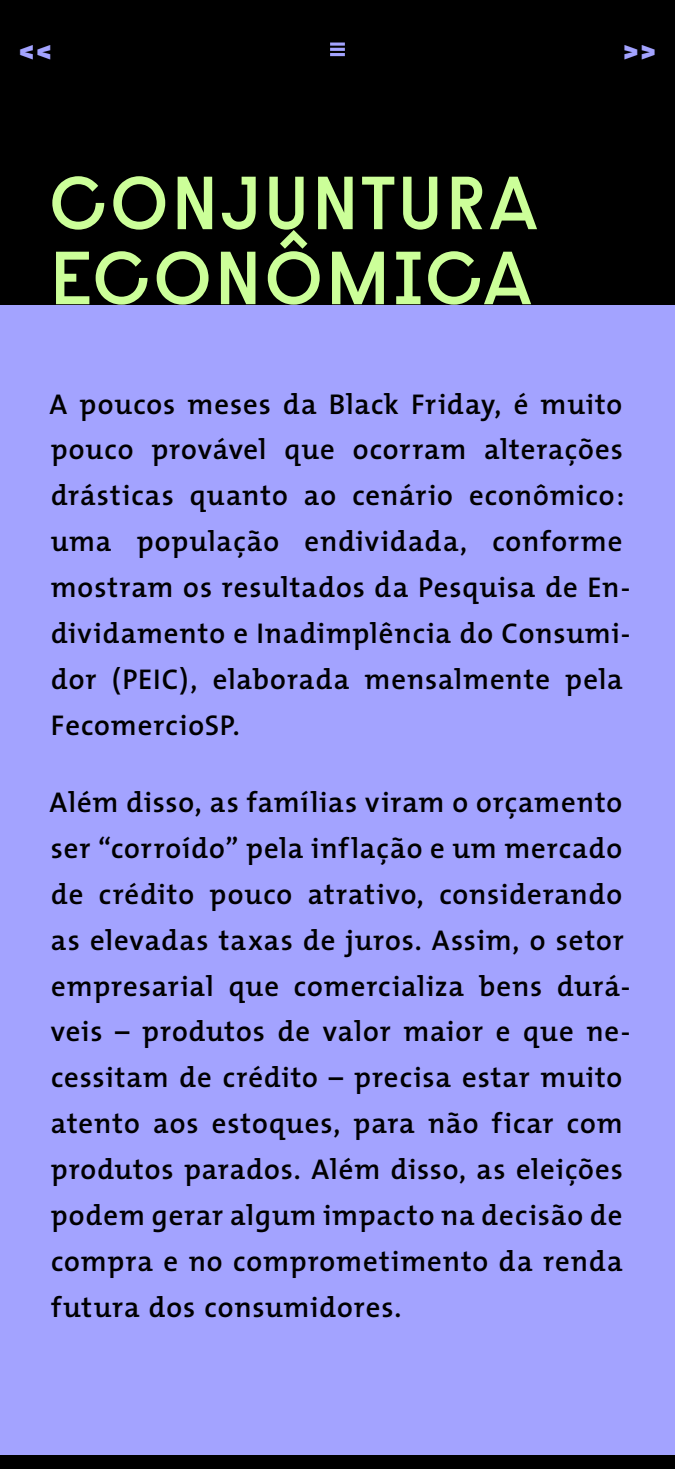
<style>
.page{position:relative;width:675px;height:1469px;background:#fff}
.page>*{position:absolute;margin:0;border:0;box-sizing:border-box;transform-origin:0 0}
.t1{font:600 75px/75px "Raisonne";letter-spacing:.035em;color:#cf9}
.t2{font:600 28.75px/45.9px "The Mix";letter-spacing:.03em;color:#000}
.t3{font:900 25px "Gotham";color:#a3a3ff}
</style>
<div class="page">
<div style="left:0;top:260px;width:675px;height:1209px;background:#a3a3ff"></div>
<div style="left:0;top:0;width:675px;height:304px;background:#000"></div>
<svg style="left:332px;top:43px;width:11px;height:13px"></svg>
<div style="left:0;top:1455px;width:675px;height:14px;background:#000"></div>
<p class="t3" style="left:19px;top:34px;width:35px">&lt;&lt;</p>
<h1 class="t1" style="left:49px;top:164px;width:490px">CONJUNTURA<br>ECONÔMICA</h1>
<p class="t2" style="left:50px;top:380px;width:582px">A poucos meses da Black Friday, é muito pouco provável que ocorram alterações drásticas quanto ao cenário econômico: uma população endividada, conforme mostram os resultados da Pesquisa de En&shy;dividamento e Inadimplência do Consumi&shy;dor (PEIC), elaborada mensalmente pela FecomercioSP.</p>
<p class="t2" style="left:50px;top:778px;width:582px">Além disso, as famílias viram o orçamento ser “corroído” pela inflação e um mercado de crédito pouco atrativo, considerando as elevadas taxas de juros. Assim, o setor empresarial que comercializa bens durá&shy;veis – produtos de valor maior e que ne&shy;cessitam de crédito – precisa estar muito atento aos estoques, para não ficar com produtos parados. Além disso, as eleições podem gerar algum impacto na decisão de compra e no comprometimento da renda futura dos consumidores.</p>
</div>
